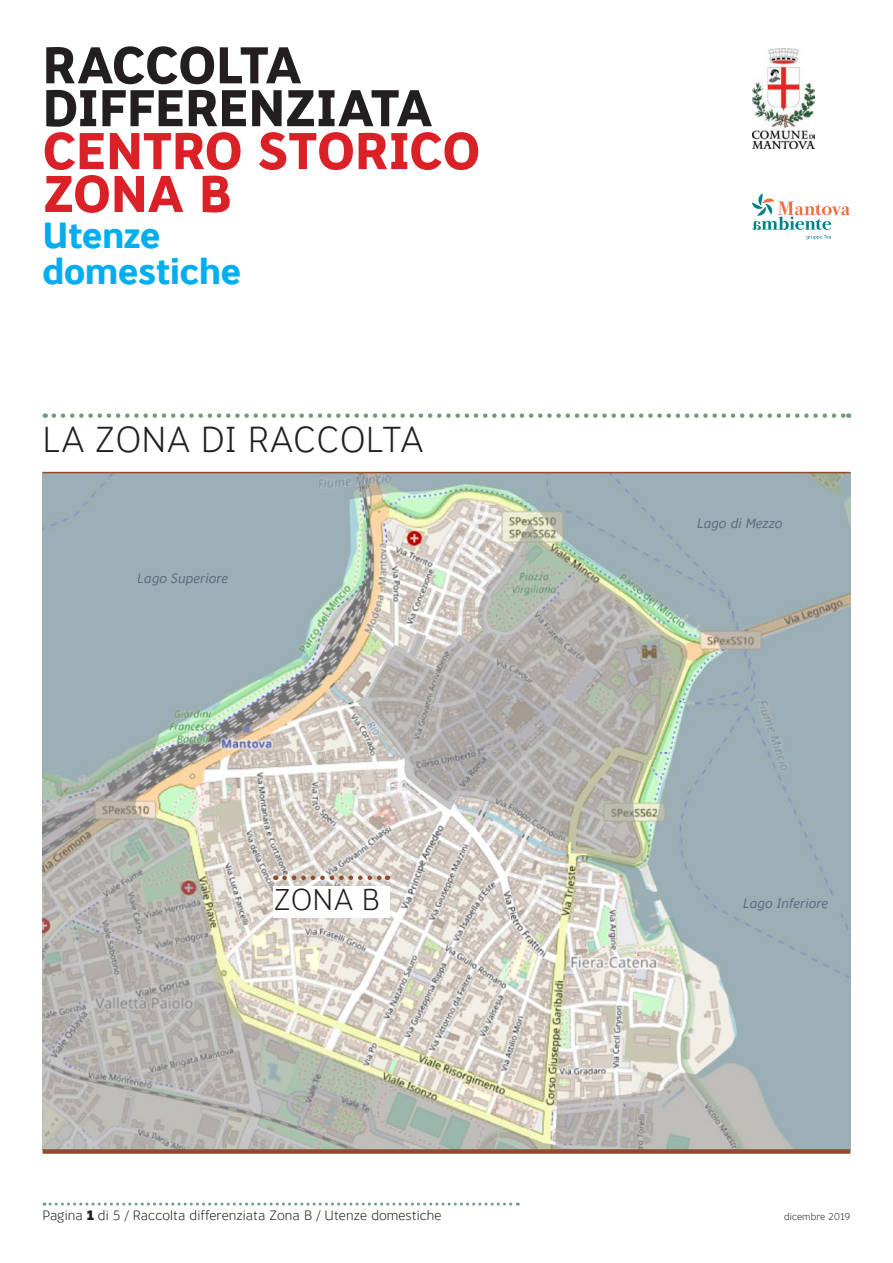
<style>
.page{position:relative;width:893px;height:1263px;background:#fff}
.page>*{position:absolute;margin:0;border:0;box-sizing:border-box;transform-origin:0 0}
.t1{font:700 51px/42.9px "Banjax";letter-spacing:-.02em;color:#231f20}
.t2{font:700 36px/36px "Banjax";letter-spacing:-.01em;color:#00aeef}
.t3{font:300 36px "Banjax";color:#231f20}
.t4{font:300 30px "Banjax";color:#231f20}
.t5{font:300 13.5px "Banjax";color:#231f20}
.t6{font:italic 13.5px "Banjax";color:#4a5d75}
.t7{font:300 9.75px "Banjax";color:#231f20}
.s1{color:#da2128}
.s2{font-weight:900}
</style>
<div class="page">
<svg style="left:44px;top:1202px;width:474px;height:3px"></svg>
<img style="left:43px;top:473px;width:807px;height:676px">
<div style="left:273px;top:886px;width:116px;height:32px;background:#fff"></div>
<svg style="left:285px;top:875px;width:103px;height:5px"></svg>
<img style="left:752px;top:49px;width:63px;height:99px">
<svg style="left:752px;top:193px;width:98px;height:46px"></svg>
<div style="left:43px;top:1149px;width:807px;height:5px;background:#904b2d"></div>
<hr style="left:43px;top:472px;width:807px;height:1px;background:#904b2d">
<svg style="left:54px;top:413px;width:795px;height:5px"></svg>
<p class="t1" style="left:43px;top:41px;width:439px">RACCOLTA<br>DIFFERENZIATA<br><span class="s1">CENTRO STORICO<br>ZONA B</span></p>
<p class="t2" style="left:43px;top:215px;width:200px">Utenze domestiche</p>
<p class="t3" style="left:43px;top:412px;width:383px">LA ZONA DI RACCOLTA</p>
<p class="t6" style="left:138px;top:568px;width:92px">Lago Superiore</p>
<p class="t4" style="left:273px;top:876px;width:109px">ZONA B</p>
<p class="t6" style="left:697px;top:513px;width:87px">Lago di Mezzo</p>
<p class="t6" style="left:743px;top:893px;width:86px">Lago Inferiore</p>
<p class="t5" style="left:43px;top:1205px;width:401px">Pagina <span class="s2">1</span> di 5 / Raccolta differenziata Zona B / Utenze domestiche</p>
<p class="t7" style="left:784px;top:1210px;width:68px">dicembre 2019</p>
</div>
